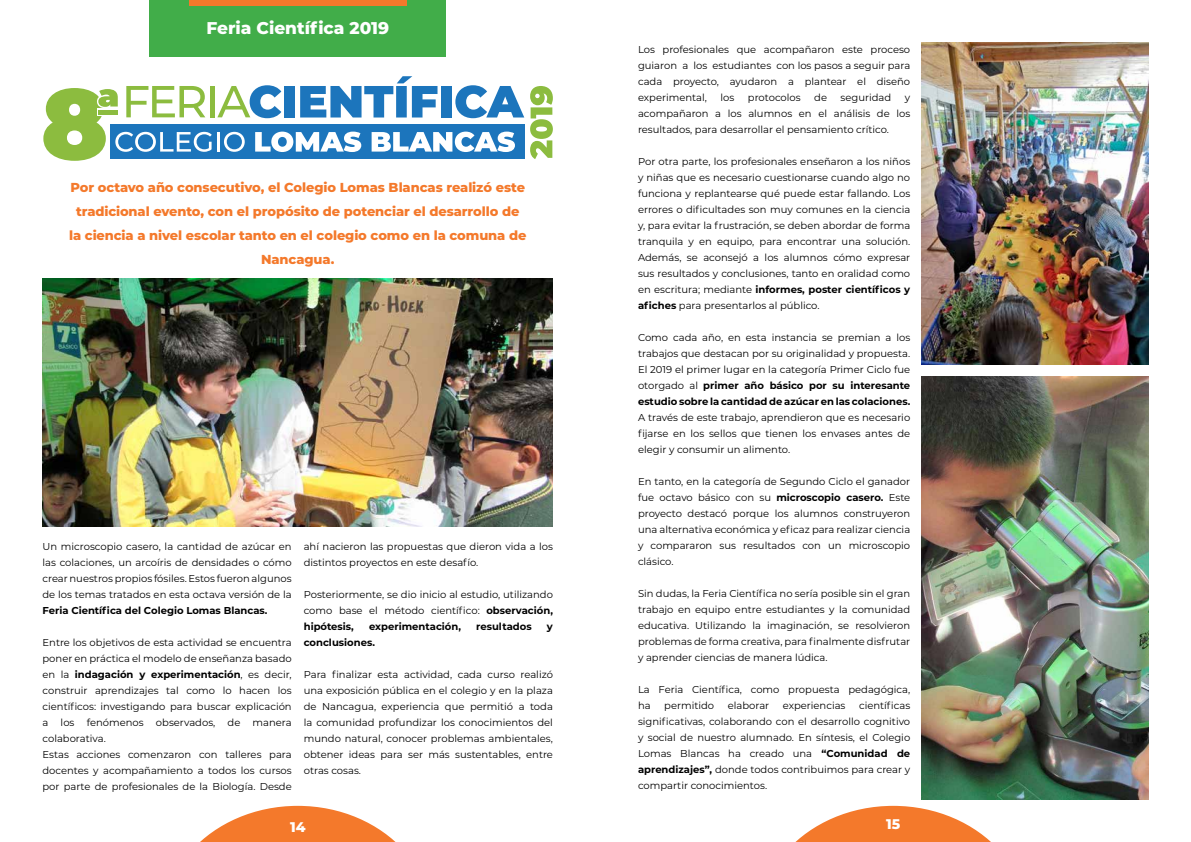
<style>
.page{position:relative;width:1191px;height:842px;background:#fff}
.page>*{position:absolute;margin:0;border:0;box-sizing:border-box;transform-origin:0 0}
.t1{font:800 17px "Montserrat";color:#fff}
.t2{font:800 14px "Montserrat";color:#fff}
.t3{font:800 13px/24px "Montserrat";letter-spacing:-.005em;color:#f4792b;text-align:center}
.t4{font:10px/16px "Montserrat";color:#000;text-align:justify}
.t5{font:700 10px "Montserrat";color:#000}
.s1{font-weight:700}
</style>
<div class="page">
<svg style="left:200px;top:806px;width:196px;height:36px"></svg>
<svg style="left:795px;top:806px;width:196px;height:36px"></svg>
<div style="left:150px;top:0;width:296px;height:57px;background:#41ad49"></div>
<div style="left:189px;top:0;width:217px;height:5px;background:#f4792b"></div>
<svg style="left:530px;top:86px;width:23px;height:73px"></svg>
<svg style="left:43px;top:76px;width:481px;height:85px"></svg>
<div style="left:97px;top:108px;width:22px;height:8px;background:#fff"></div>
<div style="left:98px;top:110px;width:20px;height:5px;background:#8cbc3f"></div>
<img style="left:43px;top:279px;width:510px;height:248px">
<img style="left:921px;top:376px;width:227px;height:423px">
<img style="left:921px;top:43px;width:227px;height:321px">
<h1 class="t1" style="left:206px;top:15px;width:184px">Feria Científica 2019</h1>
<h3 class="t3" style="left:69px;top:175px;width:459px">Por octavo año consecutivo, el Colegio Lomas Blancas realizó este tradicional evento, con el propósito de potenciar el desarrollo de la ciencia a nivel escolar tanto en el colegio como en la comuna de Nancagua.</h3>
<p class="t4" style="left:43px;top:538px;width:251px">Un microscopio casero, la cantidad de azúcar en las colaciones, un arcoíris de densidades o cómo crear nuestros propios fósiles. Estos fueron algunos de los temas tratados en esta octava versión de la</p>
<p class="t5" style="left:43px;top:603px;width:226px">Feria Científica del Colegio Lomas Blancas.</p>
<p class="t4" style="left:43px;top:634px;width:251px;text-align:left">Entre los objetivos de esta actividad se encuentra poner en práctica el modelo de enseñanza basado en la <span class="s1">indagación y experimentación</span>, es decir, construir aprendizajes tal como lo hacen los científicos: investigando para buscar explicación a los fenómenos observados, de manera colaborativa.<br>Estas acciones comenzaron con talleres para docentes y acompañamiento a todos los cursos por parte de profesionales de la Biología. Desde</p>
<p class="t4" style="left:304px;top:538px;width:251px">ahí nacieron las propuestas que dieron vida a los distintos proyectos en este desafío.</p>
<p class="t4" style="left:304px;top:586px;width:251px">Posteriormente, se dio inicio al estudio, utilizando como base el método científico: <span class="s1">observación, hipótesis,</span></p>
<p class="t5" style="left:369px;top:619px;width:93px">experimentación,</p>
<p class="t5" style="left:476px;top:619px;width:57px">resultados</p>
<p class="t5" style="left:547px;top:619px;width:8px">y</p>
<p class="t5" style="left:304px;top:635px;width:73px">conclusiones.</p>
<p class="t4" style="left:304px;top:666px;width:251px">Para finalizar esta actividad, cada curso realizó una exposición pública en el colegio y en la plaza de Nancagua, experiencia que permitió a toda la comunidad profundizar los conocimientos del mundo natural, conocer problemas ambientales, obtener ideas para ser más sustentables, entre otras cosas.</p>
<p class="t4" style="left:638px;top:41px;width:274px">Los profesionales que acompañaron este proceso guiaron a los estudiantes con los pasos a seguir para cada proyecto, ayudaron a plantear el diseño experimental,</p>
<p class="t4" style="left:720px;top:89px;width:15px">los</p>
<p class="t4" style="left:748px;top:89px;width:54px">protocolos</p>
<p class="t4" style="left:814px;top:89px;width:14px">de</p>
<p class="t4" style="left:840px;top:89px;width:52px">seguridad</p>
<p class="t4" style="left:638px;top:89px;width:274px;text-indent:267px">y acompañaron a los alumnos en el análisis de los resultados, para desarrollar el pensamiento crítico.</p>
<p class="t4" style="left:638px;top:153px;width:274px">Por otra parte, los profesionales enseñaron a los niños y niñas que es necesario cuestionarse cuando algo no funciona y replantearse qué puede estar fallando. Los errores o dificultades son muy comunes en la ciencia y, para evitar la frustración, se deben abordar de forma tranquila y en equipo, para encontrar una solución.<br>Además, se aconsejó a los alumnos cómo expresar sus resultados y conclusiones, tanto en oralidad como en escritura; mediante <span class="s1">informes, poster científicos y afiches</span> para presentarlos al público.</p>
<p class="t4" style="left:638px;top:329px;width:274px">Como cada año, en esta instancia se premian a los trabajos que destacan por su originalidad y propuesta.<br>El 2019 el primer lugar en la categoría Primer Ciclo fue otorgado al <span class="s1">primer año básico por su interesante estudio sobre la cantidad de azúcar en las colaciones.</span></p>
<p class="t4" style="left:638px;top:409px;width:274px">A través de este trabajo, aprendieron que es necesario fijarse en los sellos que tienen los envases antes de elegir y consumir un alimento.</p>
<p class="t4" style="left:638px;top:473px;width:274px">En tanto, en la categoría de Segundo Ciclo el ganador fue octavo básico con su <span class="s1">microscopio casero.</span> Este proyecto destacó porque los alumnos construyeron una alternativa económica y eficaz para realizar ciencia y compararon sus resultados con un microscopio clásico.</p>
<p class="t4" style="left:638px;top:585px;width:274px">Sin dudas, la Feria Científica no sería posible sin el gran trabajo en equipo entre estudiantes y la comunidad educativa. Utilizando la imaginación, se resolvieron problemas de forma creativa, para finalmente disfrutar y aprender ciencias de manera lúdica.</p>
<p class="t4" style="left:638px;top:681px;width:274px">La Feria Científica, como propuesta pedagógica, ha</p>
<p class="t4" style="left:638px;top:697px;width:274px;text-indent:221px">científicas significativas, colaborando con el desarrollo cognitivo y social de nuestro alumnado. En síntesis, el Colegio Lomas Blancas ha creado una <span class="s1">“Comunidad de aprendizajes”,</span> donde todos contribuimos para crear y compartir conocimientos.</p>
<p class="t4" style="left:664px;top:697px;width:51px">permitido</p>
<p class="t4" style="left:727px;top:697px;width:43px">elaborar</p>
<p class="t4" style="left:783px;top:697px;width:64px">experiencias</p>
<h2 class="t2" style="left:290px;top:816px;width:17px">14</h2>
<h2 class="t2" style="left:886px;top:814px;width:16px">15</h2>
</div>
